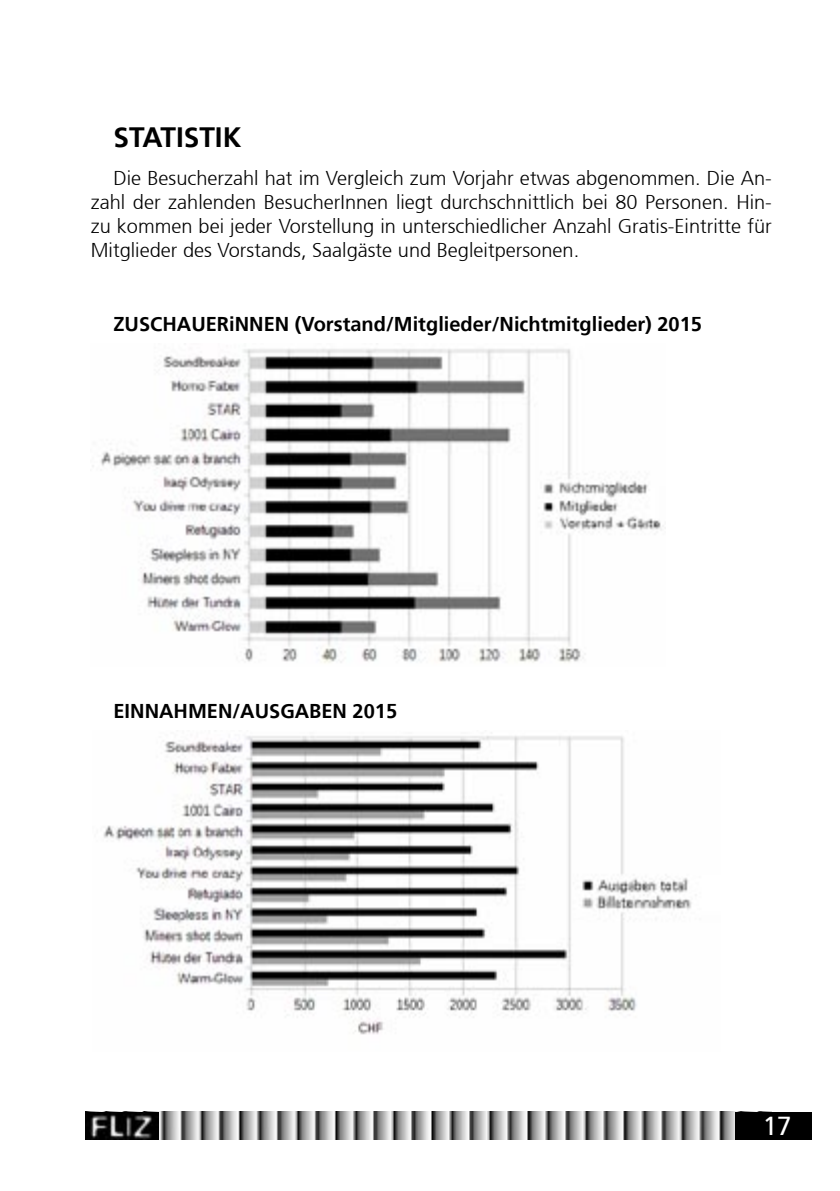
<style>
.page{position:relative;width:840px;height:1191px;background:#fff}
.page>*{position:absolute;margin:0;border:0;box-sizing:border-box;transform-origin:0 0}
.t1{font:700 28px "Frutiger";color:#000}
.t2{font:26px "Frutiger";color:#fff}
.t3{font:300 20px/24px "Frutiger";color:#000;text-align:justify}
.t4{font:700 20px "Frutiger";color:#000}
</style>
<div class="page">
<img style="left:159px;top:1112px;width:575px;height:28px">
<div style="left:734px;top:1112px;width:77px;height:28px;background:#000"></div>
<img style="left:85px;top:1112px;width:74px;height:28px">
<img style="left:103px;top:736px;width:589px;height:299px">
<img style="left:100px;top:349px;width:562px;height:314px">
<h1 class="t1" style="left:113px;top:121px;width:129px">STATISTIK</h1>
<p class="t3" style="left:91px;top:166px;width:682px;text-indent:23px">Die Besucherzahl hat im Vergleich zum Vorjahr etwas abgenommen. Die An&shy;zahl der zahlenden BesucherInnen liegt durchschnittlich bei 80 Personen. Hin&shy;zu kommen bei jeder Vorstellung in unterschiedlicher Anzahl Gratis-Eintritte für Mitglieder des Vorstands, Saalgäste und Begleitpersonen.</p>
<p class="t4" style="left:113px;top:312px;width:589px">ZUSCHAUERiNNEN (Vorstand/Mitglieder/Nichtmitglieder) 2015</p>
<p class="t4" style="left:113px;top:699px;width:285px">EINNAHMEN/AUSGABEN 2015</p>
<h2 class="t2" style="left:762px;top:1110px;width:30px">17</h2>
</div>
